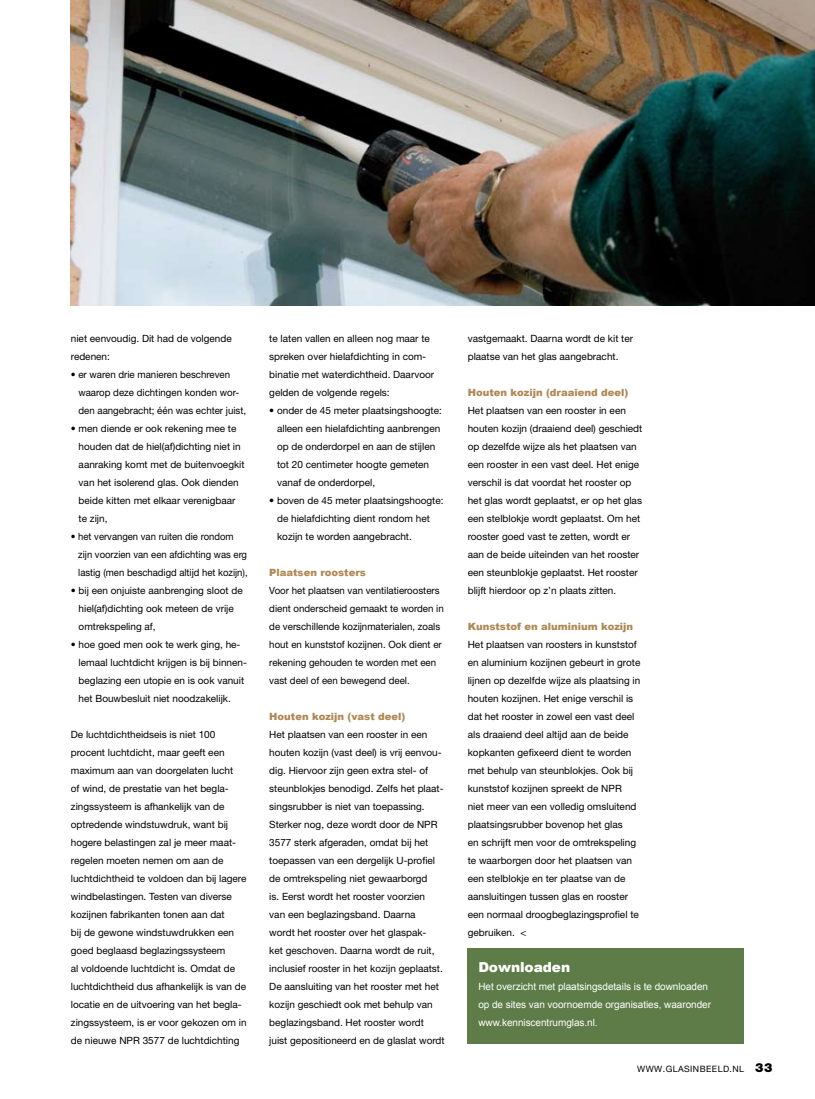
<style>
.page{position:relative;width:815px;height:1099px;background:#fff}
.page>*{position:absolute;margin:0;border:0;box-sizing:border-box;transform-origin:0 0}
.t1{font:900 13.75px "Arial";letter-spacing:-.005em;color:#fff}
.t2{font:10px/18px "Helvetica Neue";color:#000}
.t3{font:10px/18px "Arial";letter-spacing:-.005em;color:#fff}
.t4{font:10px/18px "Helvetica Neue";color:#000;scale:.95 1}
.t5{font:900 10px "Arial";color:#af8955}
.t6{font:8.75px "Helvetica Neue";letter-spacing:.05em;color:#000}
.s1{font-weight:900;font-size:12.5px}
</style>
<div class="page">
<img style="left:71px;top:0;width:744px;height:305px">
<div style="left:468px;top:948px;width:276px;height:95px;background:#5d7c47"></div>
<p class="t2" style="left:71px;top:329px;width:162px">niet eenvoudig. Dit had de volgende redenen:</p>
<p class="t2" style="left:78px;top:365px;width:169px;text-indent:-8px">• er waren drie manieren beschreven waarop deze dichtingen konden wor&shy;den aangebracht; één was echter juist,</p>
<p class="t2" style="left:79px;top:419px;width:167px;text-indent:-8px">• men diende er ook rekening mee te houden dat de hiel(af)dichting niet in aanraking komt met de buitenvoegkit van het isolerend glas. Ook dienden beide kitten met elkaar verenigbaar te zijn,</p>
<p class="t4" style="left:78px;top:527px;width:180px;text-indent:-7px">• het vervangen van ruiten die rondom zijn voorzien van een afdichting was erg lastig (men beschadigd altijd het kozijn),</p>
<p class="t2" style="left:79px;top:581px;width:166px;text-indent:-8px">• bij een onjuiste aanbrenging sloot de hiel(af)dichting ook meteen de vrije omtrekspeling af,</p>
<p class="t2" style="left:79px;top:635px;width:170px;text-indent:-8px">• hoe goed men ook te werk ging, he&shy;lemaal luchtdicht krijgen is bij binnen&shy;beglazing een utopie en is ook vanuit het Bouwbesluit niet noodzakelijk.</p>
<p class="t2" style="left:71px;top:725px;width:177px">De luchtdichtheidseis is niet 100 procent luchtdicht, maar geeft een maximum aan van doorgelaten lucht<br>of wind, de prestatie van het begla&shy;zingssysteem is afhankelijk van de optredende windstuwdruk, want bij hogere belastingen zal je meer maat&shy;regelen moeten nemen om aan de luchtdichtheid te voldoen dan bij lagere windbelastingen. Testen van diverse kozijnen fabrikanten tonen aan dat<br>bij de gewone windstuwdrukken een goed beglaasd beglazingssysteem<br>al voldoende luchtdicht is. Omdat de luchtdichtheid dus afhankelijk is van de locatie en de uitvoering van het begla&shy;zingssysteem, is er voor gekozen om in de nieuwe NPR 3577 de luchtdichting</p>
<p class="t2" style="left:269px;top:329px;width:166px">te laten vallen en alleen nog maar te spreken over hielafdichting in com&shy;binatie met waterdichtheid. Daarvoor gelden de volgende regels:</p>
<p class="t2" style="left:277px;top:401px;width:166px;text-indent:-8px">• onder de 45 meter plaatsingshoogte: alleen een hielafdichting aanbrengen op de onderdorpel en aan de stijlen tot 20 centimeter hoogte gemeten vanaf de onderdorpel,</p>
<p class="t2" style="left:277px;top:491px;width:168px;text-indent:-8px">• boven de 45 meter plaatsingshoogte: de hielafdichting dient rondom het kozijn te worden aangebracht.</p>
<p class="t5" style="left:269px;top:565px;width:98px">Plaatsen roosters</p>
<p class="t2" style="left:269px;top:581px;width:176px">Voor het plaatsen van ventilatieroosters dient onderscheid gemaakt te worden in de verschillende kozijnmaterialen, zoals hout en kunststof kozijnen. Ook dient er rekening gehouden te worden met een vast deel of een bewegend deel.</p>
<p class="t5" style="left:269px;top:709px;width:138px">Houten kozijn (vast deel)</p>
<p class="t2" style="left:269px;top:725px;width:177px">Het plaatsen van een rooster in een houten kozijn (vast deel) is vrij eenvou&shy;dig. Hiervoor zijn geen extra stel- of steunblokjes benodigd. Zelfs het plaat&shy;singsrubber is niet van toepassing.<br>Sterker nog, deze wordt door de NPR 3577 sterk afgeraden, omdat bij het toepassen van een dergelijk U-profiel de omtrekspeling niet gewaarborgd<br>is. Eerst wordt het rooster voorzien<br>van een beglazingsband. Daarna<br>wordt het rooster over het glaspak-<br>ket geschoven. Daarna wordt de ruit, inclusief rooster in het kozijn geplaatst.<br>De aansluiting van het rooster met het kozijn geschiedt ook met behulp van beglazingsband. Het rooster wordt<br>juist gepositioneerd en de glaslat wordt</p>
<p class="t2" style="left:468px;top:329px;width:167px">vastgemaakt. Daarna wordt de kit ter plaatse van het glas aangebracht.</p>
<p class="t5" style="left:468px;top:385px;width:162px">Houten kozijn (draaiend deel)</p>
<p class="t2" style="left:468px;top:401px;width:176px">Het plaatsen van een rooster in een houten kozijn (draaiend deel) geschiedt op dezelfde wijze als het plaatsen van een rooster in een vast deel. Het enige verschil is dat voordat het rooster op het glas wordt geplaatst, er op het glas een stelblokje wordt geplaatst. Om het rooster goed vast te zetten, wordt er aan de beide uiteinden van het rooster een steunblokje geplaatst. Het rooster blijft hierdoor op z’n plaats zitten.</p>
<p class="t5" style="left:468px;top:619px;width:167px">Kunststof en aluminium kozijn</p>
<p class="t2" style="left:468px;top:635px;width:174px">Het plaatsen van roosters in kunststof en aluminium kozijnen gebeurt in grote lijnen op dezelfde wijze als plaatsing in houten kozijnen. Het enige verschil is dat het rooster in zowel een vast deel als draaiend deel altijd aan de beide kopkanten gefixeerd dient te worden met behulp van steunblokjes. Ook bij kunststof kozijnen spreekt de NPR niet meer van een volledig omsluitend plaatsingsrubber bovenop het glas<br>en schrijft men voor de omtrekspeling te waarborgen door het plaatsen van een stelblokje en ter plaatse van de aansluitingen tussen glas en rooster een normaal droogbeglazingsprofiel te gebruiken. &lt;</p>
<h1 class="t1" style="left:478px;top:957px;width:93px">Downloaden</h1>
<p class="t3" style="left:478px;top:977px;width:234px">Het overzicht met plaatsingsdetails is te downloaden op de sites van voornoemde organisaties, waaronder www.kenniscentrumglas.nl.</p>
<p class="t6" style="left:637px;top:1063px;width:137px">www.glasinbeeld.nl <span class="s1">33</span></p>
</div>
